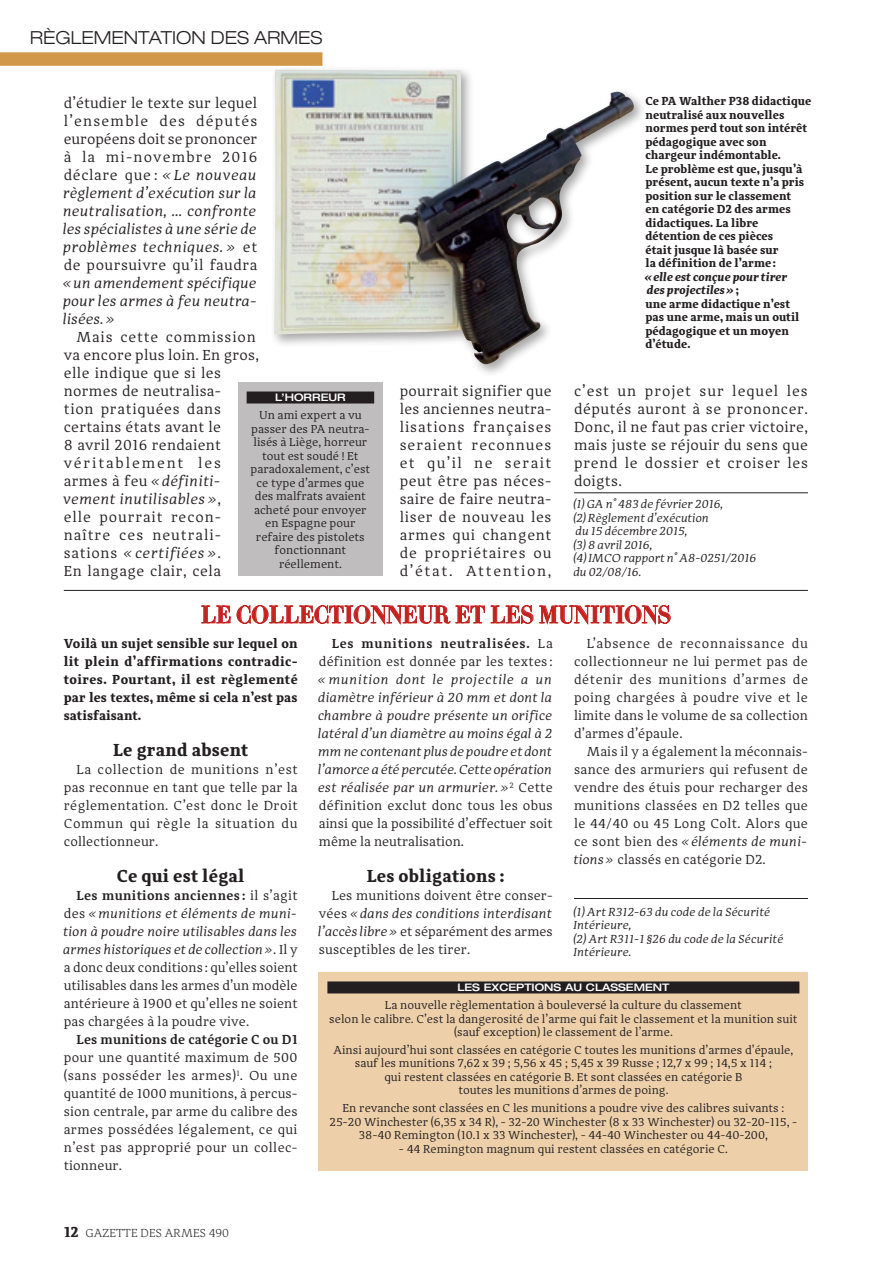
<style>
.page{position:relative;width:893px;height:1263px;background:#fff}
.page>*{position:absolute;margin:0;border:0;box-sizing:border-box;transform-origin:0 0}
.Titre_3_colonnes{font:22.5px "Domani CP";letter-spacing:.01em;color:#c4221f}
.GA-Intertitre{font:700 18px "Adagio Serif";letter-spacing:.01em;color:#231f20}
.t1{font:300 expanded 18px "Helvetica Neue";color:#231f20}
.GA-Texte_courant{font:15px/18px "Adagio Serif";letter-spacing:.05em;color:#231f20;text-align:justify}
.GA-Texte_courant-2{font:italic 15px/18px "Adagio Serif";letter-spacing:.01em;color:#231f20;text-align:justify}
.Texte_3_colonnes{font:13.5px/18px "Adagio Serif";letter-spacing:.01em;color:#231f20;text-align:justify}
.Texte_3_colonnes-2{font:italic 13.5px/18px "Adagio Serif";letter-spacing:-.005em;color:#231f20;text-align:justify}
.Texte_3_colonnes-3{font:700 13.5px/18px "Adagio Serif";letter-spacing:.005em;color:#231f20;text-align:justify}
.GA-Légende{font:700 12px/13.5px "Adagio Serif";color:#231f20}
.GA-Notes{font:italic 12px/13.5px "Adagio Serif";color:#231f20}
.t2{font:300 12px "Adagio Serif";letter-spacing:.01em;color:#231f20}
.Réglo-Texte_encadré{font:11.85px/13.5px "Adagio Serif";color:#231f20;text-align:center}
.Reglo-Titre_encadré{font:500 expanded 10.35px "Helvetica Neue";color:#fff}
.s1{font-style:normal}
.s2{font-style:italic}
.s3{font-weight:600}
.s4{font-weight:600;font-style:normal}
.s5{font-weight:700;font-size:15px}
</style>
<div class="page">
<div style="left:0;top:52px;width:322px;height:14px;background:#d19849"></div>
<svg style="left:201px;top:606px;width:29px;height:17px"></svg>
<svg style="left:237px;top:605px;width:248px;height:19px"></svg>
<svg style="left:491px;top:605px;width:42px;height:19px"></svg>
<svg style="left:539px;top:605px;width:132px;height:19px"></svg>
<hr style="left:574px;top:898px;width:234px;height:1px;background:#231f20">
<div style="left:319px;top:972px;width:489px;height:198px;background:#edd0aa"></div>
<div style="left:327px;top:981px;width:472px;height:12px;background:#231f20"></div>
<div style="left:238px;top:382px;width:145px;height:194px;background:#bfbdbd"></div>
<div style="left:247px;top:391px;width:127px;height:12px;background:#231f20"></div>
<div style="left:270px;top:65px;width:376px;height:312px;background:#fff"></div>
<img style="left:274px;top:70px;width:361px;height:294px">
<hr style="left:574px;top:492px;width:234px;height:1px;background:#231f20">
<hr style="left:64px;top:590px;width:744px;height:1px;background:#231f20">
<h2 class="t1" style="left:30px;top:27px;width:294px">RÈGLEMENTATION DES ARMES</h2>
<p class="GA-Texte_courant-2" style="left:64px;top:94px;width:195px"><span class="s1">d’étudier le texte sur lequel l’ensemble des députés européens doit se prononcer à la mi-novembre 2016 déclare que :</span> « Le nouveau règlement d’exécution sur la neutralisation, … confronte les spécialistes à une série de problèmes techniques. » <span class="s1">et de poursuivre qu’il faudra </span>« un amendement spécifique pour les armes à feu neutra&shy;lisées. »</p>
<p class="GA-Texte_courant" style="left:64px;top:328px;width:197px;text-align:left;text-indent:13px">Mais cette commission va encore plus loin. En gros, elle indique que si les normes de neutralisa-<br>tion pratiquées dans certains états avant le<br>8 avril 2016 rendaient véritablement les armes à feu <span class="s2">« définiti&shy;vement inutilisables »</span>,<br>elle pourrait recon&shy;naître ces neutrali&shy;sations <span class="s2">« certifiées »</span>.<br>En langage clair, cela</p>
<p class="Reglo-Titre_encadré" style="left:275px;top:391px;width:72px">L’HORREUR</p>
<p class="Réglo-Texte_encadré" style="left:251px;top:408px;width:121px">Un ami expert a vu passer des PA neutra&shy;lisés à Liège, horreur tout est soudé ! Et paradoxalement, c’est ce type d’armes que des malfrats avaient acheté pour envoyer en Espagne pour refaire des pistolets fonctionnant réellement.</p>
<p class="GA-Légende" style="left:645px;top:95px;width:167px">Ce PA Walther P38 didactique neutralisé aux nouvelles normes perd tout son intérêt pédagogique avec son chargeur indémontable.</p>
<p class="GA-Légende" style="left:645px;top:162px;width:160px">Le problème est que, jusqu’à présent, aucun texte n’a pris position sur le classement en catégorie D2 des armes didactiques. La libre détention de ces pièces<br>était jusque là basée sur<br>la définition de l’arme: <span class="s2">«elle est conçue pour tirer des projectiles»</span>;<br>une arme didactique n’est pas une arme, mais un outil pédagogique et un moyen d’étude.</p>
<p class="GA-Texte_courant" style="left:400px;top:382px;width:153px">pourrait signifier que les anciennes neutra&shy;lisations françaises seraient reconnues et qu’il ne serait peut être pas néces&shy;saire de faire neutra&shy;liser de nouveau les armes qui changent de propriétaires ou d’état. Attention,</p>
<p class="GA-Texte_courant" style="left:574px;top:382px;width:235px">c’est un projet sur lequel les députés auront à se prononcer.<br>Donc, il ne faut pas crier victoire, mais juste se réjouir du sens que prend le dossier et croiser les doigts.</p>
<p class="GA-Notes" style="left:574px;top:497px;width:184px">(1) GA n° 483 de février 2016,<br>(2) Règlement d’exécution<br>du 15 décembre 2015,<br>(3) 8 avril 2016,<br>(4) IMCO rapport n° A8-0251/2016 du 02/08/16.</p>
<p class="Titre_3_colonnes" style="left:201px;top:601px;width:471px">LE COLLECTIONNEUR ET LES MUNITIONS</p>
<p class="Texte_3_colonnes-3" style="left:64px;top:635px;width:235px">Voilà un sujet sensible sur lequel on lit plein d’affirmations contradic&shy;toires. Pourtant, il est règlementé par les textes, même si cela n’est pas satisfaisant.</p>
<p class="GA-Intertitre" style="left:113px;top:738px;width:137px">Le grand absent</p>
<p class="Texte_3_colonnes" style="left:64px;top:761px;width:235px;text-indent:13px">La collection de munitions n’est pas reconnue en tant que telle par la réglementation. C’est donc le Droit Commun qui règle la situation du collectionneur.</p>
<p class="GA-Intertitre" style="left:117px;top:864px;width:129px">Ce qui est légal</p>
<p class="Texte_3_colonnes" style="left:64px;top:887px;width:236px;text-indent:13px"><span class="s3">Les munitions anciennes :</span> il s’agit des <span class="s2">« munitions et éléments de muni&shy;tion à poudre noire utilisables dans les armes historiques et de collection»</span>. Il y a donc deux conditions : qu’elles soient utilisables dans les armes d’un modèle antérieure à 1900 et qu’elles ne soient pas chargées à la poudre vive.</p>
<p class="Texte_3_colonnes" style="left:64px;top:1031px;width:235px;text-indent:13px"><span class="s3">Les munitions de catégorie C ou D1 </span>pour une quantité maximum de 500 (sans posséder les armes)<sup>1</sup>. Ou une quantité de 1000 munitions, à percus&shy;sion centrale, par arme du calibre des armes possédées légalement, ce qui n’est pas approprié pour un collec&shy;tionneur.</p>
<p class="Texte_3_colonnes" style="left:574px;top:635px;width:235px;text-indent:13px">L’absence de reconnaissance du collectionneur ne lui permet pas de détenir des munitions d’armes de poing chargées à poudre vive et le limite dans le volume de sa collection d’armes d’épaule.</p>
<p class="Texte_3_colonnes" style="left:574px;top:743px;width:235px;text-indent:13px">Mais il y a également la méconnais&shy;sance des armuriers qui refusent de vendre des étuis pour recharger des munitions classées en D2 telles que le 44/40 ou 45 Long Colt. Alors que ce sont bien des <span class="s2">« éléments de muni&shy;tions »</span> classés en catégorie D2.</p>
<p class="GA-Notes" style="left:574px;top:905px;width:212px">(1) Art R312-63 du code de la Sécurité<br>Intérieure,<br>(2) Art R311-1 §26 du code de la Sécurité<br>Intérieure.</p>
<p class="Reglo-Titre_encadré" style="left:457px;top:981px;width:213px">LES EXCEPTIONS AU CLASSEMENT</p>
<p class="Réglo-Texte_encadré" style="left:329px;top:998px;width:470px">La nouvelle règlementation à bouleversé la culture du classement<br>selon le calibre. C’est la dangerosité de l’arme qui fait le classement et la munition suit (sauf exception) le classement de l’arme.</p>
<p class="Réglo-Texte_encadré" style="left:333px;top:1043px;width:461px">Ainsi aujourd’hui sont classées en catégorie C toutes les munitions d’armes d’épaule, sauf les munitions 7,62 x 39 ; 5,56 x 45 ; 5,45 x 39 Russe ; 12,7 x 99 ; 14,5 x 114 ;<br>qui restent classées en catégorie B. Et sont classées en catégorie B<br>toutes les munitions d’armes de poing.</p>
<p class="Réglo-Texte_encadré" style="left:330px;top:1101px;width:469px">En revanche sont classées en C les munitions a poudre vive des calibres suivants :<br>25-20 Winchester (6,35 x 34 R), - 32-20 Winchester (8 x 33 Winchester) ou 32-20-115, -<br>38-40 Remington (10.1 x 33 Winchester), - 44-40 Winchester ou 44-40-200,</p>
<p class="Réglo-Texte_encadré" style="left:399px;top:1142px;width:330px">- 44 Remington magnum qui restent classées en catégorie C.</p>
<p class="Texte_3_colonnes-2" style="left:319px;top:635px;width:236px;text-indent:13px"><span class="s4">Les munitions neutralisées.</span> <span class="s1">La définition est donnée par les textes : </span>« munition dont le projectile a un diamètre inférieur à 20 mm et dont la chambre à poudre présente un orifice latéral d’un diamètre au moins égal à 2 mm ne contenant plus de poudre et dont l’amorce a été percutée. Cette opération est réalisée par un armurier. »<sup>2</sup> <span class="s1">Cette définition exclut donc tous les obus ainsi que la possibilité d’effectuer soit même la neutralisation.</span></p>
<p class="GA-Intertitre" style="left:367px;top:864px;width:140px">Les obligations :</p>
<p class="Texte_3_colonnes" style="left:319px;top:887px;width:235px;text-indent:13px">Les munitions doivent être conser&shy;vées <span class="s2">« dans des conditions interdisant l’accès libre»</span> et séparément des armes susceptibles de les tirer.</p>
<p class="t2" style="left:64px;top:1226px;width:167px"><span class="s5">12</span> GAZETTE DES ARMES 490</p>
</div>
